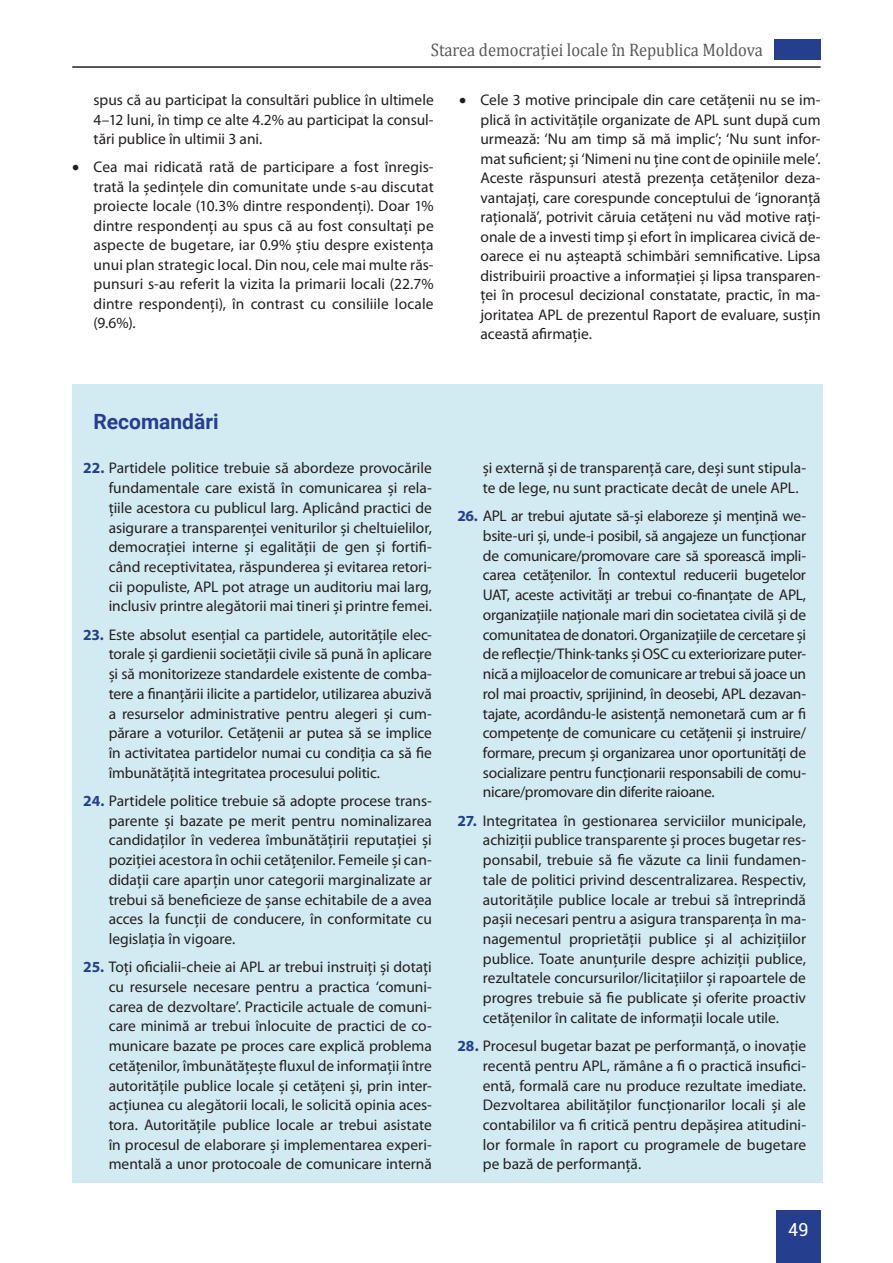
<style>
.page{position:relative;width:893px;height:1263px;background:#fff}
.page>*{position:absolute;margin:0;border:0;box-sizing:border-box;transform-origin:0 0}
.t1{font:700 21px "Roboto";color:#253f8e}
.t2{font:18.15px "Cambria";color:#57585a;scale:.91 1}
.t3{font:18px "Roboto";color:#fff}
.t4{font:15.45px/19.6px "Myriad Pro";letter-spacing:-.005em;color:#231f20;text-align:justify}
.s1{font-weight:700;color:#253f8e}
</style>
<div class="page">
<div style="left:774px;top:39px;width:47px;height:21px;background:#253f8e"></div>
<div style="left:776px;top:1210px;width:45px;height:53px;background:#253f8e"></div>
<hr style="left:72px;top:66px;width:749px;height:2px;background:#231f20">
<div style="left:72px;top:384px;width:750px;height:798px;background:#d2ebf3"></div>
<p class="t2" style="left:431px;top:39px;width:366px">Starea democraţiei locale în Republica Moldova</p>
<p class="t4" style="left:94px;top:90px;width:342px">spus că au participat la consultări publice în ultimele 4–12 luni, în timp ce alte 4.2% au participat la consul&shy;tări publice în ultimii 3 ani.</p>
<p class="t4" style="left:94px;top:157px;width:342px;text-indent:-21px">• Cea mai ridicată rată de participare a fost înregis&shy;trată la şedinţele din comunitate unde s-au discutat proiecte locale (10.3% dintre respondenţi). Doar 1% dintre respondenţi au spus că au fost consultaţi pe aspecte de bugetare, iar 0.9% ştiu despre existenţa unui plan strategic local. Din nou, cele mai multe răs&shy;punsuri s-au referit la vizita la primarii locali (22.7% dintre respondenţi), în contrast cu consiliile locale (9.6%).</p>
<p class="t4" style="left:480px;top:90px;width:342px;text-indent:-21px">• Cele 3 motive principale din care cetăţenii nu se im&shy;plică în activităţile organizate de APL sunt după cum urmează: ‘Nu am timp să mă implic’; ‘Nu sunt infor&shy;mat suficient; şi ‘Nimeni nu ţine cont de opiniile mele’.<br>Aceste răspunsuri atestă prezenţa cetăţenilor deza&shy;vantajaţi, care corespunde conceptului de ‘ignoranţă raţională’, potrivit căruia cetăţeni nu văd motive raţi&shy;onale de a investi timp şi efort în implicarea civică de&shy;oarece ei nu aşteaptă schimbări semnificative. Lipsa distribuirii proactive a informaţiei şi lipsa transparen&shy;ţei în procesul decizional constatate, practic, în ma&shy;joritatea APL de prezentul Raport de evaluare, susţin această afirmaţie.</p>
<h1 class="t1" style="left:94px;top:407px;width:127px">Recomandări</h1>
<p class="t4" style="left:109px;top:458px;width:325px;text-indent:-26px"><span class="s1">22.</span> Partidele politice trebuie să abordeze provocările fundamentale care există în comunicarea şi rela&shy;ţiile acestora cu publicul larg. Aplicând practici de asigurare a transparenţei veniturilor şi cheltuielilor, democraţiei interne şi egalităţii de gen şi fortifi&shy;când receptivitatea, răspunderea şi evitarea retori&shy;cii populiste, APL pot atrage un auditoriu mai larg, inclusiv printre alegătorii mai tineri şi printre femei.</p>
<p class="t4" style="left:109px;top:624px;width:325px;text-indent:-26px"><span class="s1">23.</span> Este absolut esenţial ca partidele, autorităţile elec&shy;torale şi gardienii societăţii civile să pună în aplicare şi să monitorizeze standardele existente de comba&shy;tere a finanţării ilicite a partidelor, utilizarea abuzivă a resurselor administrative pentru alegeri şi cum&shy;părare a voturilor. Cetăţenii ar putea să se implice în activitatea partidelor numai cu condiţia ca să fie îmbunătăţită integritatea procesului politic.</p>
<p class="t4" style="left:109px;top:791px;width:325px;text-indent:-26px"><span class="s1">24.</span> Partidele politice trebuie să adopte procese trans&shy;parente şi bazate pe merit pentru nominalizarea candidaţilor în vederea îmbunătăţirii reputaţiei şi poziţiei acestora în ochii cetăţenilor. Femeile şi can&shy;didaţii care aparţin unor categorii marginalizate ar trebui să beneficieze de şanse echitabile de a avea acces la funcţii de conducere, în conformitate cu legislaţia în vigoare.</p>
<p class="t4" style="left:109px;top:957px;width:325px;text-indent:-26px"><span class="s1">25.</span> Toţi oficialii-cheie ai APL ar trebui instruiţi şi dotaţi cu resursele necesare pentru a practica ‘comuni&shy;carea de dezvoltare’. Practicile actuale de comuni&shy;care minimă ar trebui înlocuite de practici de co&shy;municare bazate pe proces care explică problema cetăţenilor, îmbunătăţeşte fluxul de informaţii între autorităţile publice locale şi cetăţeni şi, prin inter&shy;acţiunea cu alegătorii locali, le solicită opinia aces&shy;tora. Autorităţile publice locale ar trebui asistate în procesul de elaborare şi implementarea experi&shy;mentală a unor protocoale de comunicare internă</p>
<p class="t4" style="left:483px;top:458px;width:325px">şi externă şi de transparenţă care, deşi sunt stipula&shy;te de lege, nu sunt practicate decât de unele APL.</p>
<p class="t4" style="left:483px;top:506px;width:325px;text-indent:-26px"><span class="s1">26.</span> APL ar trebui ajutate să-şi elaboreze şi menţină we&shy;bsite-uri şi, unde-i posibil, să angajeze un funcţionar de comunicare/promovare care să sporească impli&shy;carea cetăţenilor. În contextul reducerii bugetelor UAT, aceste activităţi ar trebui co-finanţate de APL, organizaţiile naţionale mari din societatea civilă şi de comunitatea de donatori. Organizaţiile de cercetare şi de reflecţie/Think-tanks şi OSC cu exteriorizare puter&shy;nică a mijloacelor de comunicare ar trebui să joace un rol mai proactiv, sprijinind, în deosebi, APL dezavan&shy;tajate, acordându-le asistenţă nemonetară cum ar fi competenţe de comunicare cu cetăţenii şi instruire/ formare, precum şi organizarea unor oportunităţi de socializare pentru funcţionarii responsabili de comu&shy;nicare/promovare din diferite raioane.</p>
<p class="t4" style="left:483px;top:810px;width:325px;text-indent:-26px"><span class="s1">27.</span> Integritatea în gestionarea serviciilor municipale, achiziţii publice transparente şi proces bugetar res&shy;ponsabil, trebuie să fie văzute ca linii fundamen&shy;tale de politici privind descentralizarea. Respectiv, autorităţile publice locale ar trebui să întreprindă paşii necesari pentru a asigura transparenţa în ma&shy;nagementul proprietăţii publice şi al achiziţiilor publice. Toate anunţurile despre achiziţii publice, rezultatele concursurilor/licitaţiilor şi rapoartele de progres trebuie să fie publicate şi oferite proactiv cetăţenilor în calitate de informaţii locale utile.</p>
<p class="t4" style="left:483px;top:1036px;width:325px;text-indent:-26px"><span class="s1">28.</span> Procesul bugetar bazat pe performanţă, o inovaţie recentă pentru APL, rămâne a fi o practică insufici&shy;entă, formală care nu produce rezultate imediate.<br>Dezvoltarea abilităţilor funcţionarilor locali şi ale contabililor va fi critică pentru depăşirea atitudini&shy;lor formale în raport cu programele de bugetare pe bază de performanţă.</p>
<p class="t3" style="left:788px;top:1217px;width:22px">49</p>
</div>
